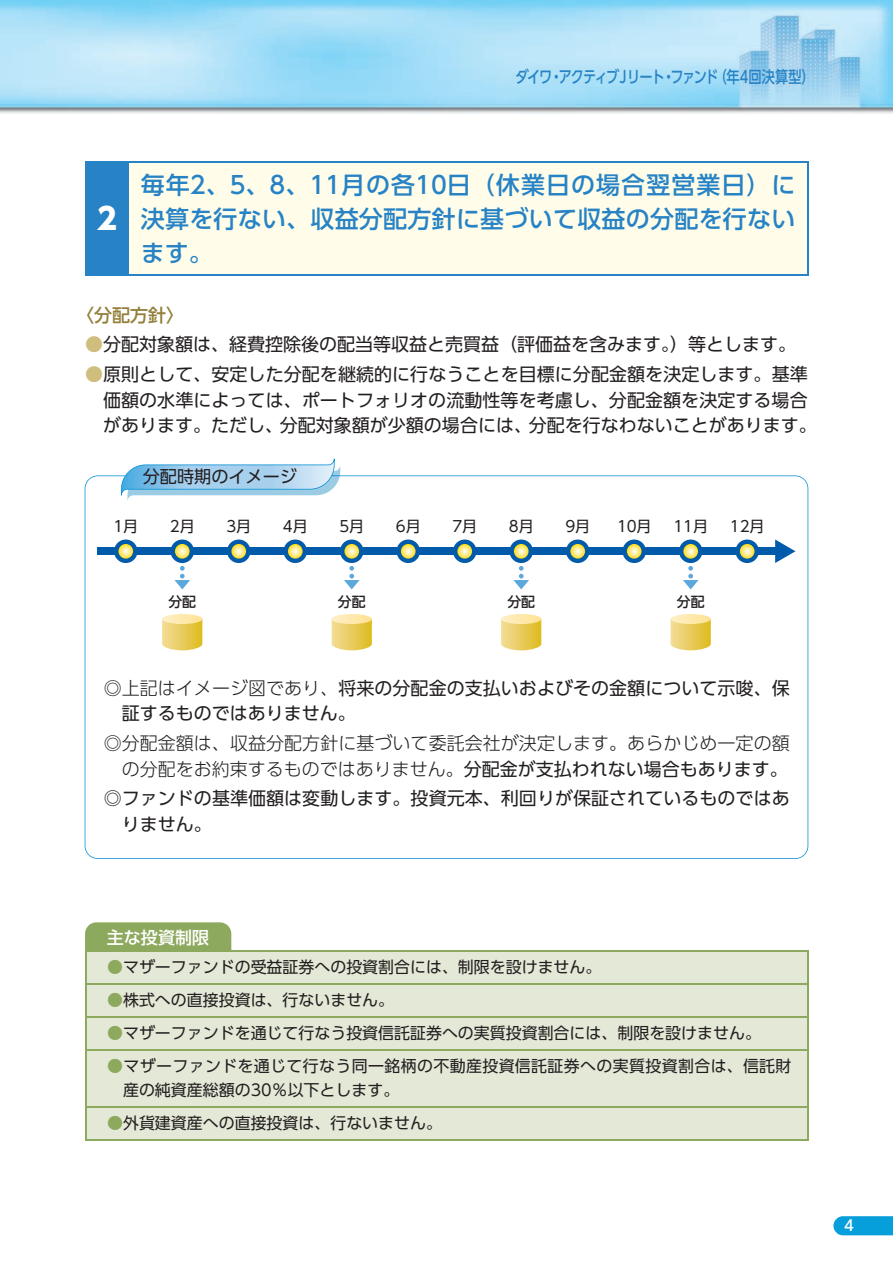
<style>
.page{position:relative;width:893px;height:1263px;background:#fff}
.page>*{position:absolute;margin:0;border:0;box-sizing:border-box;transform-origin:0 0}
.t1{font:800 29.7px "UD Shin Go Pro";color:#fff}
.t2{font:500 24px/34px "UD Shin Go Pro";letter-spacing:.01em;color:#2783c5;text-align:justify}
.t3{font:18px/25.5px "UD Shin Go Pro";letter-spacing:.005em;color:#231f20}
.t4{font:300 18px/25.5px "UD Shin Go Pro";letter-spacing:.005em;color:#231f20;text-align:right}
.t5{font:500 18px "UD Shin Go Pro";color:#937f3a}
.t6{font:17.1px "UD Shin Go Pro";color:#231f20}
.t7{font:500 16.95px "UD Shin Go Pro";color:#fff}
.t8{font:500 16.5px "UD Shin Go Pro";letter-spacing:-.09em;color:#2783c5;scale:.8 1}
.t9{font:15.9px "UD Shin Go Pro";color:#231f20}
.t10{font:15.9px/23.9px "UD Shin Go Pro";letter-spacing:.025em;color:#231f20}
.t11{font:15.15px "UD Shin Go Pro";letter-spacing:-.01em;color:#231f20}
.t12{font:500 14.85px "UD Shin Go Pro";color:#fff}
.t13{font:500 13.8px "UD Shin Go Pro";color:#231f20}
.s1{color:#cfbe7d}
.s2{font-weight:300}
.s3{font-weight:400}
.s4{color:#8da95e}
</style>
<div class="page">
<svg style="left:833px;top:1216px;width:60px;height:19px"></svg>
<img style="left:0;top:0;width:893px;height:114px">
<div style="left:86px;top:162px;width:42px;height:113px;background:#2783c5"></div>
<div style="left:128px;top:162px;width:680px;height:113px;background:#fffde9"></div>
<hr style="left:128px;top:162px;width:681px;height:1px;background:#2783c5">
<hr style="left:808px;top:163px;width:1px;height:112px;background:#2783c5">
<hr style="left:128px;top:275px;width:681px;height:1px;background:#2783c5">
<hr style="left:85px;top:162px;width:43px;height:1px;background:#2783c5">
<hr style="left:85px;top:163px;width:1px;height:112px;background:#2783c5">
<hr style="left:128px;top:163px;width:1px;height:112px;background:#2783c5">
<hr style="left:85px;top:275px;width:43px;height:1px;background:#2783c5">
<svg style="left:85px;top:475px;width:723px;height:384px"></svg>
<div style="left:97px;top:547px;width:683px;height:8px;background:#015aaa"></div>
<svg style="left:775px;top:539px;width:20px;height:24px"></svg>
<svg style="left:114px;top:539px;width:24px;height:24px"></svg>
<svg style="left:118px;top:544px;width:15px;height:15px"></svg>
<div style="left:171px;top:539px;width:23px;height:24px;background:#015aaa;border-radius:50%"></div>
<svg style="left:175px;top:544px;width:15px;height:15px"></svg>
<svg style="left:174px;top:566px;width:16px;height:23px"></svg>
<div style="left:227px;top:539px;width:23px;height:24px;background:#015aaa;border-radius:50%"></div>
<svg style="left:231px;top:544px;width:15px;height:15px"></svg>
<div style="left:284px;top:539px;width:23px;height:24px;background:#015aaa;border-radius:50%"></div>
<svg style="left:288px;top:544px;width:15px;height:15px"></svg>
<div style="left:340px;top:539px;width:23px;height:24px;background:#015aaa;border-radius:50%"></div>
<svg style="left:344px;top:544px;width:15px;height:15px"></svg>
<svg style="left:344px;top:566px;width:16px;height:23px"></svg>
<div style="left:396px;top:539px;width:24px;height:24px;background:#015aaa;border-radius:50%"></div>
<svg style="left:401px;top:544px;width:15px;height:15px"></svg>
<div style="left:453px;top:539px;width:23px;height:24px;background:#015aaa;border-radius:50%"></div>
<svg style="left:457px;top:544px;width:15px;height:15px"></svg>
<div style="left:509px;top:539px;width:24px;height:24px;background:#015aaa;border-radius:50%"></div>
<svg style="left:514px;top:544px;width:15px;height:15px"></svg>
<svg style="left:513px;top:566px;width:16px;height:23px"></svg>
<div style="left:566px;top:539px;width:23px;height:24px;background:#015aaa;border-radius:50%"></div>
<svg style="left:570px;top:544px;width:15px;height:15px"></svg>
<svg style="left:622px;top:539px;width:24px;height:24px"></svg>
<svg style="left:627px;top:544px;width:14px;height:15px"></svg>
<div style="left:679px;top:539px;width:23px;height:24px;background:#015aaa;border-radius:50%"></div>
<svg style="left:683px;top:544px;width:15px;height:15px"></svg>
<svg style="left:683px;top:566px;width:15px;height:23px"></svg>
<svg style="left:735px;top:539px;width:24px;height:24px"></svg>
<svg style="left:740px;top:544px;width:14px;height:15px"></svg>
<svg style="left:121px;top:459px;width:219px;height:42px"></svg>
<svg style="left:162px;top:614px;width:40px;height:36px"></svg>
<svg style="left:332px;top:614px;width:40px;height:36px"></svg>
<svg style="left:501px;top:614px;width:40px;height:36px"></svg>
<svg style="left:671px;top:614px;width:40px;height:36px"></svg>
<div style="left:85px;top:922px;width:146px;height:28px;background:#8da95e"></div>
<div style="left:87px;top:952px;width:720px;height:187px;background:#e4e9d7"></div>
<hr style="left:85px;top:950px;width:724px;height:2px;background:#8da95e">
<hr style="left:85px;top:952px;width:2px;height:31px;background:#8da95e">
<hr style="left:807px;top:952px;width:2px;height:31px;background:#8da95e">
<hr style="left:85px;top:983px;width:724px;height:2px;background:#8da95e">
<hr style="left:85px;top:985px;width:2px;height:31px;background:#8da95e">
<hr style="left:807px;top:985px;width:2px;height:31px;background:#8da95e">
<hr style="left:85px;top:1016px;width:724px;height:1px;background:#8da95e">
<hr style="left:85px;top:1017px;width:2px;height:32px;background:#8da95e">
<hr style="left:807px;top:1017px;width:2px;height:32px;background:#8da95e">
<hr style="left:85px;top:1049px;width:724px;height:1px;background:#8da95e">
<hr style="left:85px;top:1050px;width:2px;height:56px;background:#8da95e">
<hr style="left:807px;top:1050px;width:2px;height:56px;background:#8da95e">
<hr style="left:85px;top:1106px;width:724px;height:1px;background:#8da95e">
<hr style="left:85px;top:1107px;width:2px;height:32px;background:#8da95e">
<hr style="left:807px;top:1107px;width:2px;height:32px;background:#8da95e">
<hr style="left:85px;top:1139px;width:724px;height:1px;background:#8da95e">
<p class="t8" style="left:516px;top:63px;width:375px">ダイワ・アクティブＪリート・ファンド（年4回決算型）</p>
<h1 class="t1" style="left:97px;top:195px;width:21px">2</h1>
<h2 class="t2" style="left:141px;top:167px;width:656px">毎年2、5、8、11月の各10日（休業日の場合翌営業日）に決算を行ない、収益分配方針に基づいて収益の分配を行ないます。</h2>
<p class="t5" style="left:76px;top:300px;width:109px">〈分配方針〉</p>
<p class="t3" style="left:85px;top:331px;width:712px"><span class="s1">●</span>分配対象額は、経費控除後の配当等収益と売買益（評価益を含みます。）等とします。</p>
<p class="t3" style="left:103px;top:361px;width:715px;text-indent:-18px"><span class="s1">●</span>原則として、安定した分配を継続的に行なうことを目標に分配金額を決定します。基準価額の水準によっては、ポートフォリオの流動性等を考慮し、分配金額を決定する場合があります。ただし、分配対象額が少額の場合には、分配を行なわないことがあります。</p>
<p class="t6" style="left:143px;top:463px;width:156px">分配時期のイメージ</p>
<p class="t11" style="left:113px;top:514px;width:26px">1月</p>
<p class="t11" style="left:170px;top:514px;width:26px">2月</p>
<p class="t11" style="left:226px;top:514px;width:26px">3月</p>
<p class="t11" style="left:283px;top:514px;width:26px">4月</p>
<p class="t11" style="left:339px;top:514px;width:26px">5月</p>
<p class="t11" style="left:396px;top:514px;width:26px">6月</p>
<p class="t11" style="left:452px;top:514px;width:26px">7月</p>
<p class="t11" style="left:509px;top:514px;width:26px">8月</p>
<p class="t11" style="left:565px;top:514px;width:26px">9月</p>
<p class="t11" style="left:617px;top:514px;width:36px">10月</p>
<p class="t11" style="left:673px;top:514px;width:36px">11月</p>
<p class="t11" style="left:730px;top:514px;width:36px">12月</p>
<p class="t13" style="left:168px;top:591px;width:29px">分配</p>
<p class="t13" style="left:338px;top:591px;width:29px">分配</p>
<p class="t13" style="left:507px;top:591px;width:29px">分配</p>
<p class="t13" style="left:677px;top:591px;width:29px">分配</p>
<p class="t3" style="left:122px;top:675px;width:669px;text-indent:-18px"><span class="s2">◎上記はイメージ図であり、</span>将来の分配金の支払いおよびその金額について示唆、保証するものではありません。</p>
<p class="t4" style="left:104px;top:730px;width:687px">◎分配金額は、収益分配方針に基づいて委託会社が決定します。あらかじめ一定の額の分配をお約束するものではありません。<span class="s3">分配金が支払われない場合もあります。</span></p>
<p class="t3" style="left:122px;top:785px;width:669px;text-indent:-18px"><span class="s2">◎</span>ファンドの基準価額は変動します。投資元本、利回りが保証されているものではありません。</p>
<p class="t7" style="left:107px;top:923px;width:104px">主な投資制限</p>
<p class="t9" style="left:107px;top:954px;width:496px"><span class="s4">●</span>マザーファンドの受益証券への投資割合には、制限を設けません。</p>
<p class="t9" style="left:107px;top:987px;width:289px"><span class="s4">●</span>株式への直接投資は、行ないません。</p>
<p class="t9" style="left:107px;top:1020px;width:655px"><span class="s4">●</span>マザーファンドを通じて行なう投資信託証券への実質投資割合には、制限を設けません。</p>
<p class="t10" style="left:123px;top:1054px;width:670px;text-indent:-16px"><span class="s4">●</span>マザーファンドを通じて行なう同一銘柄の不動産投資信託証券への実質投資割合は、信託財産の純資産総額の30％以下とします。</p>
<p class="t9" style="left:107px;top:1110px;width:336px"><span class="s4">●</span>外貨建資産への直接投資は、行ないません。</p>
<p class="t12" style="left:844px;top:1214px;width:11px">4</p>
</div>
